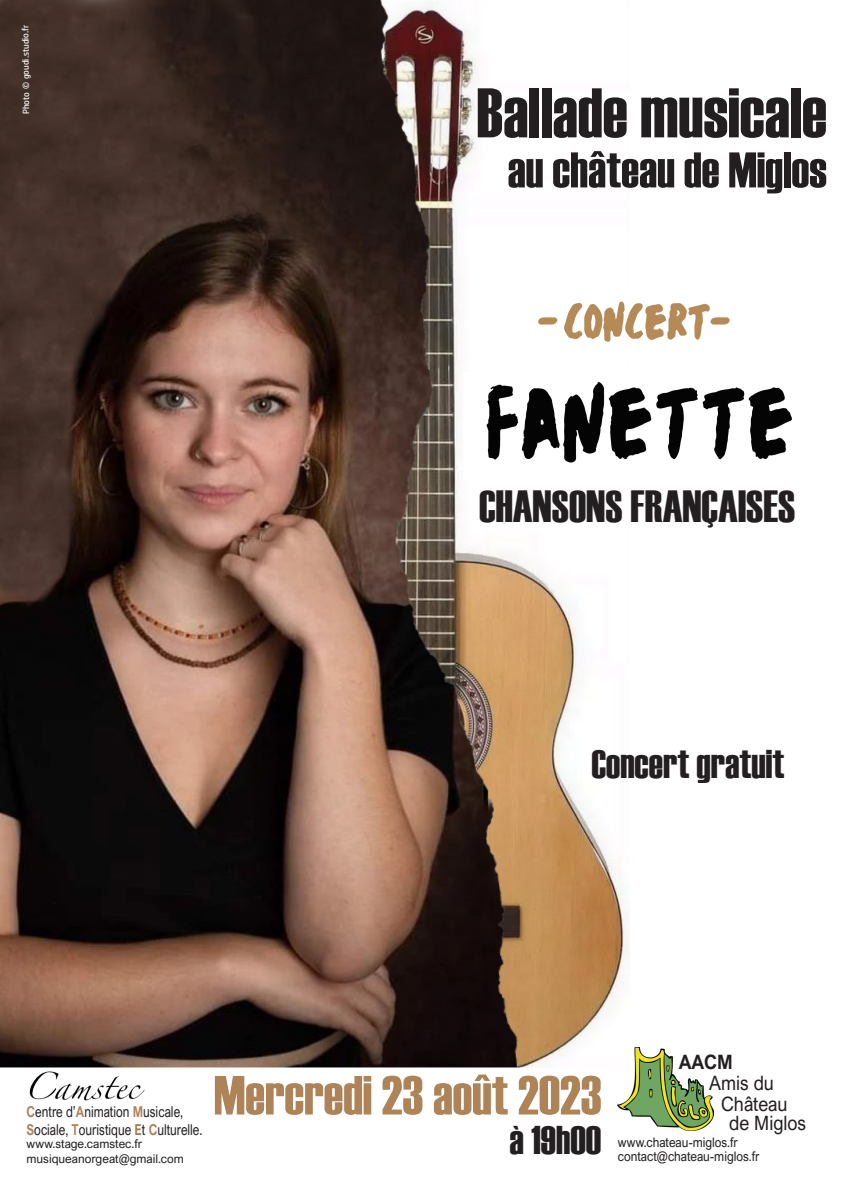
<style>
.page{position:relative;width:842px;height:1191px;background:#fff}
.page>*{position:absolute;margin:0;border:0;box-sizing:border-box;transform-origin:0 0}
.t1{font:70px "Haettenschweiler";color:#231f20}
.t2{font:55px "Haettenschweiler";color:#ad8357}
.t3{font:50px "Haettenschweiler";color:#231f20}
.t4{font:45px "Haettenschweiler";color:#231f20}
.t5{font:40px "Haettenschweiler";color:#231f20}
.t6{font:19.8px "Arial Nova";color:#231f20;scale:.91 1}
.t7{font:700 19.8px "Arial Nova";color:#231f20;scale:.91 1}
.t8{font:15px "Arial Nova";color:#231f20;scale:.8 1}
.t9{font:13.2px "Arial Nova";color:#231f20;scale:.91 1}
.t10{font:12px "Arial Nova";color:#231f20}
.t11{font:9px "HP Simplified Jpan";letter-spacing:-.01em;color:#fff}
.s1{font-weight:700;color:#ad8357}
.s2{font-weight:700;color:#a07b52}
</style>
<div class="page">
<img style="left:0;top:0;width:698px;height:1131px">
<img style="left:464px;top:372px;width:328px;height:107px">
<img style="left:520px;top:289px;width:210px;height:70px">
<img style="left:27px;top:1070px;width:123px;height:34px">
<img style="left:618px;top:1047px;width:96px;height:83px">
<p class="t11" style="left:20px;top:114px;width:91px;rotate:-90deg">Photo © goudi.studio.fr</p>
<p class="t1" style="left:477px;top:65px;width:352px">Ballade musicale</p>
<p class="t3" style="left:508px;top:136px;width:321px">au château de Miglos</p>
<p class="t4" style="left:479px;top:476px;width:318px">CHANSONS FRANÇAISES</p>
<p class="t5" style="left:591px;top:736px;width:195px">Concert gratuit</p>
<p class="t8" style="left:27px;top:1102px;width:197px"><span class="s1">C</span>entre d’<span class="s1">A</span>nimation <span class="s1">M</span>usicale,</p>
<p class="t8" style="left:27px;top:1120px;width:221px"><span class="s1">S</span>ociale, <span class="s1">T</span>ouristique <span class="s2">E</span>t <span class="s1">C</span>ulturelle.</p>
<p class="t10" style="left:27px;top:1137px;width:117px">www.stage.camstec.fr</p>
<p class="t10" style="left:27px;top:1151px;width:159px">musiqueanorgeat@gmail.com</p>
<p class="t2" style="left:214px;top:1058px;width:389px">Mercredi 23 août 2023</p>
<p class="t5" style="left:510px;top:1112px;width:93px">à 19h00</p>
<p class="t7" style="left:679px;top:1050px;width:61px">AACM</p>
<p class="t6" style="left:709px;top:1072px;width:73px">Amis du</p>
<p class="t6" style="left:721px;top:1092px;width:74px">Château</p>
<p class="t6" style="left:729px;top:1112px;width:86px">de Miglos</p>
<p class="t9" style="left:618px;top:1134px;width:133px">www.chateau-miglos.fr</p>
<p class="t9" style="left:618px;top:1149px;width:157px">contact@chateau-miglos.fr</p>
</div>
